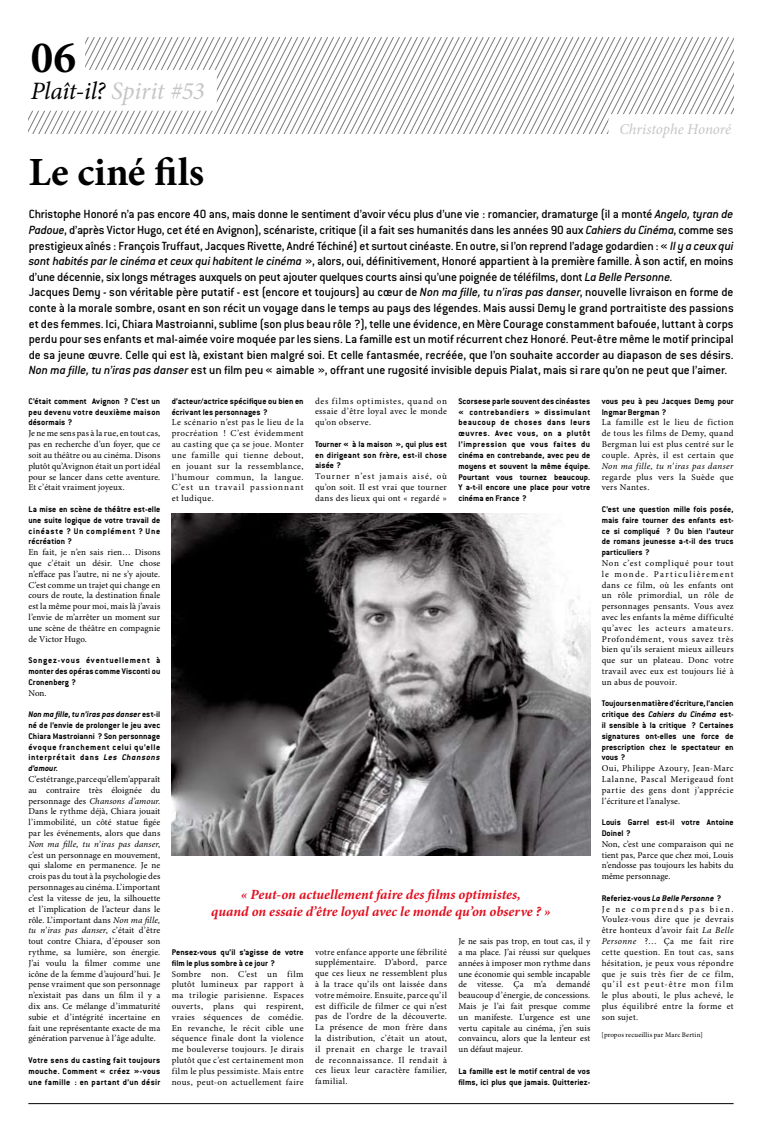
<style>
.page{position:relative;width:762px;height:1140px;background:#fff}
.page>*{position:absolute;margin:0;border:0;box-sizing:border-box;transform-origin:0 0}
.t1{font:700 45px "Minion Pro";color:#000}
.t2{font:700 40px "Minion Pro";letter-spacing:-.005em;color:#000}
.t3{font:italic 25px "Minion Pro";letter-spacing:-.01em;color:#000}
.t4{font:italic 15px "Minion Pro";letter-spacing:-.005em;color:#c5c6c8}
.t5{font:italic 700 14px/16.8px "Minion Pro";color:#e10d1d;text-align:center}
.t6{font:500 13px/15.6px "Conduit ITC";letter-spacing:-.005em;color:#000}
.t7{font:9px/10.8px "Minion Pro";letter-spacing:.025em;color:#000;text-align:justify}
.t8{font:700 9px/10.8px "Conduit ITC";letter-spacing:.01em;color:#000;text-align:justify}
.t9{font:italic 700 9px "Conduit ITC";letter-spacing:.01em;color:#000}
.t10{font:italic 9px "Minion Pro";letter-spacing:.04em;color:#000}
.t11{font:7px "Minion Pro";color:#000}
.s1{color:#c5c6c8}
.s2{font-style:italic}
.s3{font-style:normal}
</style>
<div class="page">
<svg style="left:28px;top:38px;width:705px;height:96px"></svg>
<div style="left:27px;top:70px;width:189px;height:40px;background:#fff"></div>
<div style="left:608px;top:115px;width:126px;height:27px;background:#fff"></div>
<div style="left:27px;top:36px;width:58px;height:40px;background:#fff"></div>
<img style="left:171px;top:514px;width:419px;height:341px">
<hr style="left:28px;top:1103px;width:705px;height:1px;background:#000">
<h1 class="t1" style="left:31px;top:26px;width:47px">06</h1>
<h3 class="t3" style="left:31px;top:74px;width:175px">Plaît-il? <span class="s1">Spirit #53</span></h3>
<h3 class="t4" style="left:619px;top:119px;width:113px">Christophe Honoré</h3>
<h2 class="t2" style="left:29px;top:144px;width:177px">Le ciné fils</h2>
<p class="t6" style="left:29px;top:206px;width:706px">Christophe Honoré n’a pas encore 40 ans, mais donne le sentiment d’avoir vécu plus d’une vie : romancier, dramaturge (il a monté <span class="s2">Angelo, tyran de Padoue</span>, d’après Victor Hugo, cet été en Avignon), scénariste, critique (il a fait ses humanités dans les années 90 aux <span class="s2">Cahiers du Cinéma</span>, comme ses prestigieux aînés : François Truffaut, Jacques Rivette, André Téchiné) et surtout cinéaste. En outre, si l’on reprend l’adage godardien : « <span class="s2">Il y a ceux qui sont habités par le cinéma et ceux qui habitent le cinéma</span> », alors, oui, définitivement, Honoré appartient à la première famille. À son actif, en moins d’une décennie, six longs métrages auxquels on peut ajouter quelques courts ainsi qu’une poignée de téléfilms, dont <span class="s2">La Belle Personne</span>.<br>Jacques Demy - son véritable père putatif - est (encore et toujours) au cœur de <span class="s2">Non ma fille, tu n’iras pas danser</span>, nouvelle livraison en forme de conte à la morale sombre, osant en son récit un voyage dans le temps au pays des légendes. Mais aussi Demy le grand portraitiste des passions et des femmes. Ici, Chiara Mastroianni, sublime (son plus beau rôle ?), telle une évidence, en Mère Courage constamment bafouée, luttant à corps perdu pour ses enfants et mal-aimée voire moquée par les siens. La famille est un motif récurrent chez Honoré. Peut-être même le motif principal de sa jeune œuvre. Celle qui est là, existant bien malgré soi. Et celle fantasmée, recréée, que l’on souhaite accorder au diapason de ses désirs.<br><span class="s2">Non ma fille, tu n’iras pas danser</span> est un film peu « aimable », offrant une rugosité invisible depuis Pialat, mais si rare qu’on ne peut que l’aimer.</p>
<p class="t8" style="left:28px;top:395px;width:133px">C’était comment Avignon ? C’est un peu devenu votre deuxième maison désormais ?</p>
<p class="t7" style="left:28px;top:428px;width:133px">Je ne me sens pas à la rue, en tout cas, pas en recherche d’un foyer, que ce soit au théâtre ou au cinéma. Disons plutôt qu’Avignon était un port idéal pour se lancer dans cette aventure.<br>Et c’était vraiment joyeux.</p>
<p class="t8" style="left:28px;top:503px;width:133px">La mise en scène de théâtre est-elle une suite logique de votre travail de cinéaste ? Un complément ? Une récréation ?</p>
<p class="t7" style="left:28px;top:547px;width:133px">En fait, je n’en sais rien… Disons que c’était un désir. Une chose n’efface pas l’autre, ni ne s’y ajoute.<br>C’est comme un trajet qui change en cours de route, la destination finale est la même pour moi, mais là j’avais l’envie de m’arrêter un moment sur une scène de théâtre en compagnie de Victor Hugo.</p>
<p class="t8" style="left:28px;top:655px;width:133px">Songez-vous éventuellement à monter des opéras comme Visconti ou Cronenberg ?</p>
<p class="t7" style="left:28px;top:687px;width:20px">Non.</p>
<p class="t8" style="left:28px;top:709px;width:133px"><span class="s2">Non ma fille, tu n’iras pas danser</span> est-il né de l’envie de prolonger le jeu avec Chiara Mastroianni ? Son personnage évoque franchement celui qu’elle interprétait dans <span class="s2">Les Chansons d’amour.</span></p>
<p class="t7" style="left:28px;top:773px;width:133px">C’est étrange, parce qu’elle m’apparaît au contraire très éloignée du personnage des <span class="s2">Chansons d’amour</span>.<br>Dans le rythme déjà, Chiara jouait l’immobilité, un côté statue figée par les événements, alors que dans <span class="s2">Non ma fille, tu n’iras pas danser</span>, c’est un personnage en mouvement, qui slalome en permanence. Je ne crois pas du tout à la psychologie des personnages au cinéma. L’important c’est la vitesse de jeu, la silhouette et l’implication de l’acteur dans le rôle. L’important dans <span class="s2">Non ma fille, tu n’iras pas danser</span>, c’était d’être tout contre Chiara, d’épouser son rythme, sa lumière, son énergie.<br>J’ai voulu la filmer comme une icône de la femme d’aujourd’hui. Je pense vraiment que son personnage n’existait pas dans un film il y a dix ans. Ce mélange d’immaturité subie et d’intégrité incertaine en fait une représentante exacte de ma génération parvenue à l’âge adulte.</p>
<p class="t8" style="left:28px;top:1054px;width:133px">Votre sens du casting fait toujours mouche. Comment « créez »-vous une famille : en partant d’un désir</p>
<p class="t8" style="left:172px;top:395px;width:133px">d’acteur/actrice spécifique ou bien en écrivant les personnages ?</p>
<p class="t7" style="left:172px;top:417px;width:133px">Le scénario n’est pas le lieu de la procréation ! C’est évidemment au casting que ça se joue. Monter une famille qui tienne debout, en jouant sur la ressemblance, l’humour commun, la langue.<br>C’est un travail passionnant et ludique.</p>
<p class="t7" style="left:315px;top:395px;width:133px">des films optimistes, quand on essaie d’être loyal avec le monde qu’on observe.</p>
<p class="t8" style="left:315px;top:438px;width:133px">Tourner « à la maison », qui plus est en dirigeant son frère, est-il chose aisée ?</p>
<p class="t7" style="left:315px;top:471px;width:133px">Tourner n’est jamais aisé, où qu’on soit. Il est vrai que tourner dans des lieux qui ont « regardé »</p>
<p class="t8" style="left:458px;top:395px;width:133px">Scorsese parle souvent des cinéastes « contrebandiers » dissimulant beaucoup de choses dans leurs œuvres. Avec vous, on a plutôt l’impression que vous faites du cinéma en contrebande, avec peu de moyens et souvent la même équipe.<br>Pourtant vous tournez beaucoup.<br>Y a-t-il encore une place pour votre cinéma en France ?</p>
<h3 class="t5" style="left:211px;top:886px;width:340px">« Peut-on actuellement faire des films optimistes,<br>quand on essaie d’être loyal avec le monde qu’on observe ? »</h3>
<p class="t8" style="left:172px;top:946px;width:133px">Pensez-vous qu’il s’agisse de votre film le plus sombre à ce jour ?</p>
<p class="t7" style="left:172px;top:968px;width:133px">Sombre non. C’est un film plutôt lumineux par rapport à ma trilogie parisienne. Espaces ouverts, plans qui respirent, vraies séquences de comédie.<br>En revanche, le récit cible une séquence finale dont la violence me bouleverse toujours. Je dirais plutôt que c’est certainement mon film le plus pessimiste. Mais entre nous, peut-on actuellement faire</p>
<p class="t7" style="left:315px;top:946px;width:133px">votre enfance apporte une fébrilité supplémentaire. D’abord, parce que ces lieux ne ressemblent plus à la trace qu’ils ont laissée dans votre mémoire. Ensuite, parce qu’il est difficile de filmer ce qui n’est pas de l’ordre de la découverte.<br>La présence de mon frère dans la distribution, c’était un atout, il prenait en charge le travail de reconnaissance. Il rendait à ces lieux leur caractère familier, familial.</p>
<p class="t7" style="left:458px;top:935px;width:133px">Je ne sais pas trop, en tout cas, il y a ma place. J’ai réussi sur quelques années à imposer mon rythme dans une économie qui semble incapable de vitesse. Ça m’a demandé beaucoup d’énergie, de concessions.<br>Mais je l’ai fait presque comme un manifeste. L’urgence est une vertu capitale au cinéma, j’en suis convaincu, alors que la lenteur est un défaut majeur.</p>
<p class="t8" style="left:458px;top:1065px;width:133px">La famille est le motif central de vos films, ici plus que jamais. Quitteriez-</p>
<p class="t8" style="left:601px;top:395px;width:133px">vous peu à peu Jacques Demy pour<br>Ingmar Bergman ?</p>
<p class="t7" style="left:601px;top:417px;width:133px">La famille est le lieu de fiction de tous les films de Demy, quand Bergman lui est plus centré sur le couple. Après, il est certain que</p>
<p class="t10" style="left:601px;top:460px;width:133px">Non ma fille, tu n’iras pas danser</p>
<p class="t7" style="left:601px;top:471px;width:133px">regarde plus vers la Suède que vers Nantes.</p>
<p class="t8" style="left:601px;top:503px;width:133px">C’est une question mille fois posée, mais faire tourner des enfants est&shy;ce si compliqué ? Ou bien l’auteur de romans jeunesse a-t-il des trucs particuliers ?</p>
<p class="t7" style="left:601px;top:557px;width:133px">Non c’est compliqué pour tout le monde. Particulièrement dans ce film, où les enfants ont un rôle primordial, un rôle de personnages pensants. Vous avez avec les enfants la même difficulté qu’avec les acteurs amateurs.<br>Profondément, vous savez très bien qu’ils seraient mieux ailleurs que sur un plateau. Donc votre travail avec eux est toujours lié à un abus de pouvoir.</p>
<p class="t8" style="left:601px;top:698px;width:133px">Toujours en matière d’écriture, l’ancien critique des <span class="s2">Cahiers du Cinéma</span> est&shy;il sensible à la critique ? Certaines signatures ont-elles une force de prescription chez le spectateur en vous ?</p>
<p class="t7" style="left:601px;top:763px;width:133px">Oui, Philippe Azoury, Jean-Marc Lalanne, Pascal Merigeaud font partie des gens dont j’apprécie l’écriture et l’analyse.</p>
<p class="t8" style="left:601px;top:817px;width:133px">Louis Garrel est-il votre Antoine<br>Doinel ?</p>
<p class="t7" style="left:601px;top:838px;width:133px">Non, c’est une comparaison qui ne tient pas, Parce que chez moi, Louis n’endosse pas toujours les habits du même personnage.</p>
<p class="t9" style="left:601px;top:892px;width:121px"><span class="s3">Referiez-vous</span> La Belle Personne <span class="s3">?</span></p>
<p class="t7" style="left:601px;top:903px;width:133px">Je ne comprends pas bien.<br>Voulez-vous dire que je devrais être honteux d’avoir fait <span class="s2">La Belle Personne</span> ?… Ça me fait rire cette question. En tout cas, sans hésitation, je peux vous répondre que je suis très fier de ce film, qu’il est peut-être mon film le plus abouti, le plus achevé, le plus équilibré entre la forme et son sujet.</p>
<p class="t11" style="left:601px;top:1029px;width:102px">[propos recueillis par Marc Bertin]</p>
</div>
